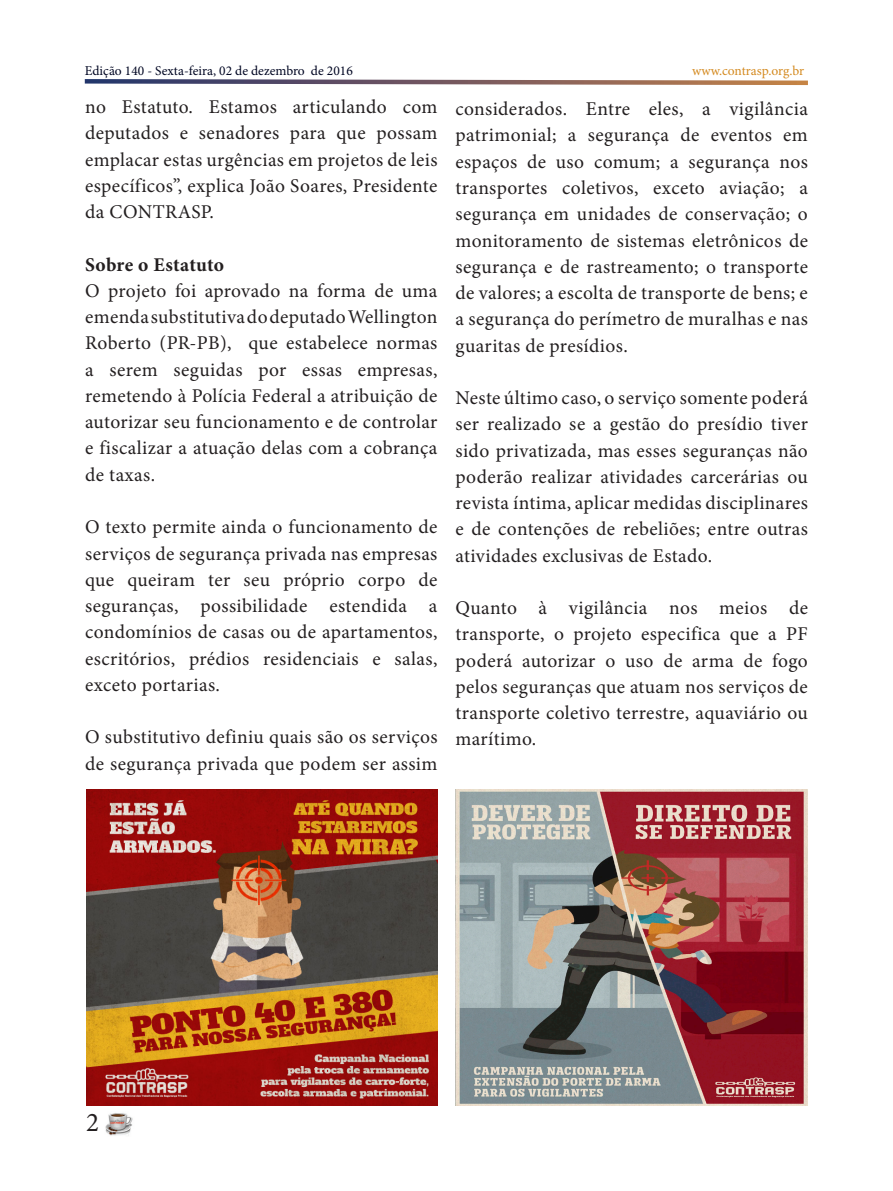
<style>
.page{position:relative;width:893px;height:1191px;background:#fff}
.page>*{position:absolute;margin:0;border:0;box-sizing:border-box;transform-origin:0 0}
.t1{font:27px "Minion Pro";color:#231f20}
.t2{font:19.5px/26.2px "Minion Pro";letter-spacing:.02em;color:#231f20;text-align:justify}
.t3{font:700 19.5px "Minion Pro";letter-spacing:.015em;color:#231f20}
.t4{font:13.5px "Minion Pro";color:#000622}
.t5{font:13.5px "Minion Pro";letter-spacing:-.005em;color:#d48a20}
</style>
<div class="page">
<img style="left:105px;top:1113px;width:28px;height:23px">
<svg style="left:84px;top:79px;width:724px;height:7px"></svg>
<img style="left:86px;top:789px;width:351px;height:317px">
<img style="left:455px;top:789px;width:353px;height:317px">
<p class="t4" style="left:85px;top:61px;width:269px">Edição 140 - Sexta-feira, 02 de dezembro de 2016</p>
<p class="t5" style="left:692px;top:61px;width:114px">www.contrasp.org.br</p>
<p class="t2" style="left:85px;top:94px;width:354px">no Estatuto. Estamos articulando com deputados e senadores para que possam emplacar estas urgências em projetos de leis específicos”, explica João Soares, Presidente da CONTRASP.</p>
<p class="t3" style="left:85px;top:251px;width:141px">Sobre o Estatuto</p>
<p class="t2" style="left:85px;top:278px;width:354px">O projeto foi aprovado na forma de uma emenda substitutiva do deputado Wellington Roberto (PR-PB), que estabelece normas a serem seguidas por essas empresas, remetendo à Polícia Federal a atribuição de autorizar seu funcionamento e de controlar e fiscalizar a atuação delas com a cobrança de taxas.</p>
<p class="t2" style="left:85px;top:514px;width:354px">O texto permite ainda o funcionamento de serviços de segurança privada nas empresas que queiram ter seu próprio corpo de seguranças, possibilidade estendida a condomínios de casas ou de apartamentos, escritórios, prédios residenciais e salas, exceto portarias.</p>
<p class="t2" style="left:85px;top:724px;width:354px">O substitutivo definiu quais são os serviços de segurança privada que podem ser assim</p>
<p class="t2" style="left:455px;top:96px;width:354px">considerados. Entre eles, a vigilância patrimonial; a segurança de eventos em espaços de uso comum; a segurança nos transportes coletivos, exceto aviação; a segurança em unidades de conservação; o monitoramento de sistemas eletrônicos de segurança e de rastreamento; o transporte de valores; a escolta de transporte de bens; e a segurança do perímetro de muralhas e nas guaritas de presídios.</p>
<p class="t2" style="left:455px;top:385px;width:354px">Neste último caso, o serviço somente poderá ser realizado se a gestão do presídio tiver sido privatizada, mas esses seguranças não poderão realizar atividades carcerárias ou revista íntima, aplicar medidas disciplinares e de contenções de rebeliões; entre outras atividades exclusivas de Estado.</p>
<p class="t2" style="left:455px;top:595px;width:354px">Quanto à vigilância nos meios de transporte, o projeto especifica que a PF poderá autorizar o uso de arma de fogo pelos seguranças que atuam nos serviços de transporte coletivo terrestre, aquaviário ou marítimo.</p>
<p class="t1" style="left:86px;top:1104px;width:14px">2</p>
</div>
